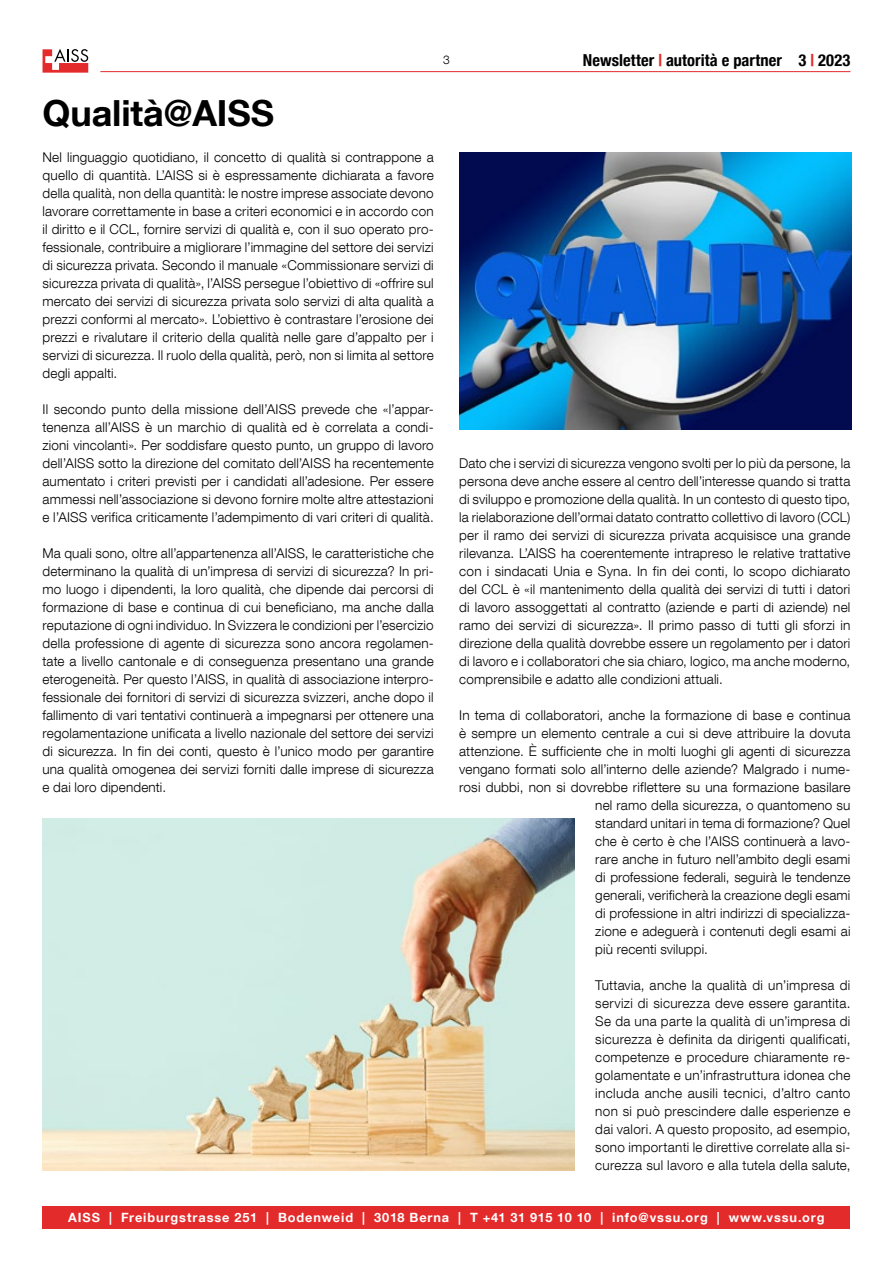
<style>
.page{position:relative;width:893px;height:1263px;background:#fff}
.page>*{position:absolute;margin:0;border:0;box-sizing:border-box;transform-origin:0 0}
.Titel_24{font:700 36px "Helvetica Neue LT Com";letter-spacing:-.005em;color:#000}
.t1{font:700 condensed 16.5px "Helvetica Neue";letter-spacing:.005em;color:#000}
.Grundtext_D{font:300 13.5px/18px "Helvetica Neue LT Com";letter-spacing:.01em;color:#000;text-align:justify}
.t2{font:700 12.75px "Helvetica Neue LT Com";letter-spacing:.07em;color:#fff}
.t3{font:300 12px "Helvetica Neue LT Com";color:#000}
.s1{color:#e42b2b}
</style>
<div class="page">
<div style="left:43px;top:1206px;width:807px;height:23px;background:#e42b2b"></div>
<svg style="left:43px;top:49px;width:45px;height:23px"></svg>
<hr style="left:100px;top:71px;width:750px;height:1px;background:#e42b2b">
<img style="left:43px;top:818px;width:531px;height:352px">
<img style="left:459px;top:152px;width:392px;height:277px">
<p class="t3" style="left:443px;top:52px;width:8px">3</p>
<p class="t1" style="left:583px;top:46px;width:269px">Newsletter <span class="s1">|</span> autorità e partner 3 <span class="s1">|</span> 2023</p>
<p class="Titel_24" style="left:43px;top:90px;width:233px">Qualità@AISS</p>
<p class="Grundtext_D" style="left:43px;top:148px;width:393px">Nel linguaggio quotidiano, il concetto di qualità si contrappone a quello di quantità. L’AISS si è espressamente dichiarata a favore della qualità, non della quantità: le nostre imprese associate devono lavorare correttamente in base a criteri economici e in accordo con il diritto e il CCL, fornire servizi di qualità e, con il suo operato pro&shy;fessionale, contribuire a migliorare l’immagine del settore dei servizi di sicurezza privata. Secondo il manuale «Commissionare servizi di sicurezza privata di qualità», l’AISS persegue l’obiettivo di «offrire sul mercato dei servizi di sicurezza privata solo servizi di alta qualità a prezzi conformi al mercato». L’obiettivo è contrastare l’erosione dei prezzi e rivalutare il criterio della qualità nelle gare d’appalto per i servizi di sicurezza. Il ruolo della qualità, però, non si limita al settore degli appalti.</p>
<p class="Grundtext_D" style="left:43px;top:400px;width:393px">Il secondo punto della missione dell’AISS prevede che «l’appar&shy;tenenza all’AISS è un marchio di qualità ed è correlata a condi&shy;zioni vincolanti». Per soddisfare questo punto, un gruppo di lavoro dell’AISS sotto la direzione del comitato dell’AISS ha recentemente aumentato i criteri previsti per i candidati all’adesione. Per essere ammessi nell’associazione si devono fornire molte altre attestazioni e l’AISS verifica criticamente l’adempimento di vari criteri di qualità.</p>
<p class="Grundtext_D" style="left:43px;top:544px;width:393px">Ma quali sono, oltre all’appartenenza all’AISS, le caratteristiche che determinano la qualità di un’impresa di servizi di sicurezza? In pri&shy;mo luogo i dipendenti, la loro qualità, che dipende dai percorsi di formazione di base e continua di cui beneficiano, ma anche dalla reputazione di ogni individuo. In Svizzera le condizioni per l’esercizio della professione di agente di sicurezza sono ancora regolamen&shy;tate a livello cantonale e di conseguenza presentano una grande eterogeneità. Per questo l’AISS, in qualità di associazione interpro&shy;fessionale dei fornitori di servizi di sicurezza svizzeri, anche dopo il fallimento di vari tentativi continuerà a impegnarsi per ottenere una regolamentazione unificata a livello nazionale del settore dei servizi di sicurezza. In fin dei conti, questo è l’unico modo per garantire una qualità omogenea dei servizi forniti dalle imprese di sicurezza e dai loro dipendenti.</p>
<p class="Grundtext_D" style="left:459px;top:454px;width:393px">Dato che i servizi di sicurezza vengono svolti per lo più da persone, la persona deve anche essere al centro dell’interesse quando si tratta di sviluppo e promozione della qualità. In un contesto di questo tipo, la rielaborazione dell’ormai datato contratto collettivo di lavoro (CCL) per il ramo dei servizi di sicurezza privata acquisisce una grande rilevanza. L’AISS ha coerentemente intrapreso le relative trattative con i sindacati Unia e Syna. In fin dei conti, lo scopo dichiarato del CCL è «il mantenimento della qualità dei servizi di tutti i datori di lavoro assoggettati al contratto (aziende e parti di aziende) nel ramo dei servizi di sicurezza». Il primo passo di tutti gli sforzi in direzione della qualità dovrebbe essere un regolamento per i datori di lavoro e i collaboratori che sia chiaro, logico, ma anche moderno, comprensibile e adatto alle condizioni attuali.</p>
<p class="Grundtext_D" style="left:459px;top:706px;width:393px">In tema di collaboratori, anche la formazione di base e continua</p>
<p class="Grundtext_D" style="left:459px;top:724px;width:393px">è sempre un elemento centrale a cui si deve attribuire la dovuta</p>
<p class="Grundtext_D" style="left:459px;top:742px;width:393px">attenzione. È sufficiente che in molti luoghi gli agenti di sicurezza</p>
<p class="Grundtext_D" style="left:459px;top:760px;width:393px">vengano formati solo all’interno delle aziende? Malgrado i nume-</p>
<p class="Grundtext_D" style="left:459px;top:778px;width:393px">rosi dubbi, non si dovrebbe riflettere su una formazione basilare</p>
<p class="Grundtext_D" style="left:595px;top:796px;width:257px">nel ramo della sicurezza, o quantomeno su</p>
<p class="Grundtext_D" style="left:595px;top:814px;width:257px">standard unitari in tema di formazione? Quel</p>
<p class="Grundtext_D" style="left:595px;top:832px;width:257px">che è certo è che l’AISS continuerà a lavo-</p>
<p class="Grundtext_D" style="left:595px;top:850px;width:257px">rare anche in futuro nell’ambito degli esami</p>
<p class="Grundtext_D" style="left:595px;top:868px;width:257px">di professione federali, seguirà le tendenze</p>
<p class="Grundtext_D" style="left:595px;top:886px;width:257px">generali, verificherà la creazione degli esami</p>
<p class="Grundtext_D" style="left:595px;top:904px;width:257px">di professione in altri indirizzi di specializza-</p>
<p class="Grundtext_D" style="left:595px;top:922px;width:257px">zione e adeguerà i contenuti degli esami ai</p>
<p class="Grundtext_D" style="left:595px;top:940px;width:114px">più recenti sviluppi.</p>
<p class="Grundtext_D" style="left:595px;top:976px;width:257px">Tuttavia, anche la qualità di un’impresa di servizi di sicurezza deve essere garantita.<br>Se da una parte la qualità di un’impresa di sicurezza è definita da dirigenti qualificati, competenze e procedure chiaramente re&shy;golamentate e un’infrastruttura idonea che includa anche ausili tecnici, d’altro canto non si può prescindere dalle esperienze e dai valori. A questo proposito, ad esempio, sono importanti le direttive correlate alla si&shy;curezza sul lavoro e alla tutela della salute,</p>
<p class="t2" style="left:68px;top:1209px;width:758px">AISS | Freiburgstrasse 251 | Bodenweid | 3018 Berna | T +41 31 915 10 10 | info@vssu.org | www.vssu.org</p>
</div>
